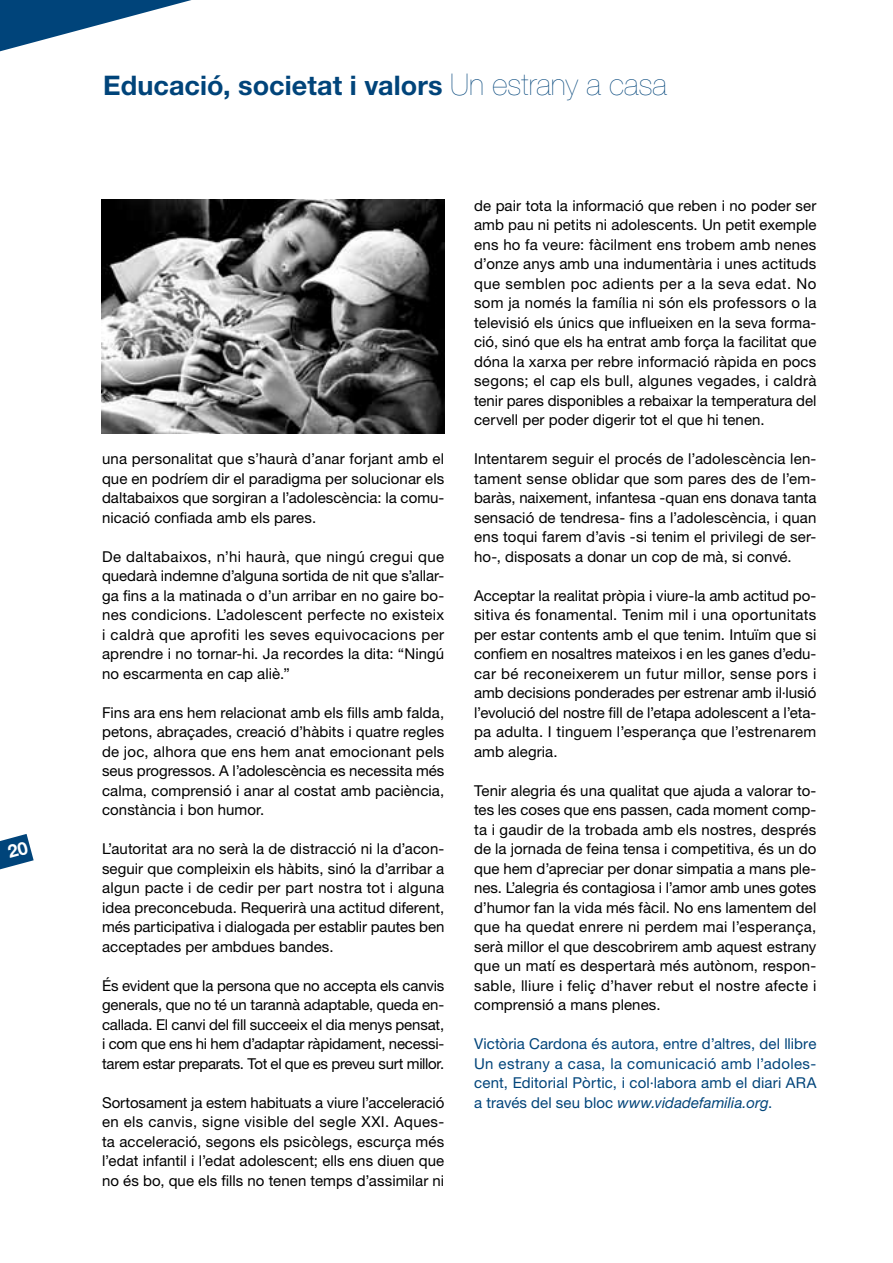
<style>
.page{position:relative;width:893px;height:1263px;background:#fff}
.page>*{position:absolute;margin:0;border:0;box-sizing:border-box;transform-origin:0 0}
.t1{font:700 27px "Helvetica Neue LT Pro";letter-spacing:.005em;color:#00447a}
.t2{font:15px/19.5px "Helvetica Neue LT Pro";letter-spacing:.005em;color:#000;text-align:justify}
.t3{font:15px/19.5px "Helvetica Neue LT Pro";letter-spacing:.015em;color:#00447a;text-align:justify}
.s1{font-weight:200;font-size:30px}
.s2{font-style:italic}
</style>
<div class="page">
<svg style="left:0;top:0;width:191px;height:51px"></svg>
<img style="left:102px;top:200px;width:342px;height:234px">
<svg style="left:0;top:834px;width:34px;height:36px"></svg>
<p class="t1" style="left:103px;top:69px;width:565px">Educació, societat i valors <span class="s1">Un estrany a casa</span></p>
<p class="t2" style="left:102px;top:449px;width:344px">una personalitat que s’haurà d’anar forjant amb el que en podríem dir el paradigma per solucionar els daltabaixos que sorgiran a l’adolescència: la comu&shy;nicació confiada amb els pares.</p>
<p class="t2" style="left:102px;top:547px;width:344px">De daltabaixos, n’hi haurà, que ningú cregui que quedarà indemne d’alguna sortida de nit que s’allar&shy;ga fins a la matinada o d’un arribar en no gaire bo&shy;nes condicions. L’adolescent perfecte no existeix i caldrà que aprofiti les seves equivocacions per aprendre i no tornar-hi. Ja recordes la dita: “Ningú no escarmenta en cap aliè.”</p>
<p class="t2" style="left:102px;top:703px;width:344px">Fins ara ens hem relacionat amb els fills amb falda, petons, abraçades, creació d’hàbits i quatre regles de joc, alhora que ens hem anat emocionant pels seus progressos. A l’adolescència es necessita més calma, comprensió i anar al costat amb paciència, constància i bon humor.</p>
<p class="t2" style="left:102px;top:839px;width:344px">L’autoritat ara no serà la de distracció ni la d’acon&shy;seguir que compleixin els hàbits, sinó la d’arribar a algun pacte i de cedir per part nostra tot i alguna idea preconcebuda. Requerirà una actitud diferent, més participativa i dialogada per establir pautes ben acceptades per ambdues bandes.</p>
<p class="t2" style="left:102px;top:976px;width:344px">És evident que la persona que no accepta els canvis generals, que no té un tarannà adaptable, queda en&shy;callada. El canvi del fill succeeix el dia menys pensat, i com que ens hi hem d’adaptar ràpidament, necessi&shy;tarem estar preparats. Tot el que es preveu surt millor.</p>
<p class="t2" style="left:102px;top:1093px;width:344px">Sortosament ja estem habituats a viure l’acceleració en els canvis, signe visible del segle XXI. Aques&shy;ta acceleració, segons els psicòlegs, escurça més l’edat infantil i l’edat adolescent; ells ens diuen que no és bo, que els fills no tenen temps d’assimilar ni</p>
<p class="t2" style="left:474px;top:196px;width:344px">de pair tota la informació que reben i no poder ser amb pau ni petits ni adolescents. Un petit exemple ens ho fa veure: fàcilment ens trobem amb nenes d’onze anys amb una indumentària i unes actituds que semblen poc adients per a la seva edat. No som ja només la família ni són els professors o la televisió els únics que influeixen en la seva forma&shy;ció, sinó que els ha entrat amb força la facilitat que dóna la xarxa per rebre informació ràpida en pocs segons; el cap els bull, algunes vegades, i caldrà tenir pares disponibles a rebaixar la temperatura del cervell per poder digerir tot el que hi tenen.</p>
<p class="t2" style="left:474px;top:449px;width:344px">Intentarem seguir el procés de l’adolescència len&shy;tament sense oblidar que som pares des de l’em&shy;baràs, naixement, infantesa -quan ens donava tanta sensació de tendresa- fins a l’adolescència, i quan ens toqui farem d’avis -si tenim el privilegi de ser&shy;ho-, disposats a donar un cop de mà, si convé.</p>
<p class="t2" style="left:474px;top:586px;width:344px">Acceptar la realitat pròpia i viure-la amb actitud po&shy;sitiva és fonamental. Tenim mil i una oportunitats per estar contents amb el que tenim. Intuïm que si confiem en nosaltres mateixos i en les ganes d’edu&shy;car bé reconeixerem un futur millor, sense pors i amb decisions ponderades per estrenar amb il·lusió l’evolució del nostre fill de l’etapa adolescent a l’eta&shy;pa adulta. I tinguem l’esperança que l’estrenarem amb alegria.</p>
<p class="t2" style="left:474px;top:781px;width:344px">Tenir alegria és una qualitat que ajuda a valorar to&shy;tes les coses que ens passen, cada moment comp&shy;ta i gaudir de la trobada amb els nostres, després de la jornada de feina tensa i competitiva, és un do que hem d’apreciar per donar simpatia a mans ple&shy;nes. L’alegria és contagiosa i l’amor amb unes gotes d’humor fan la vida més fàcil. No ens lamentem del que ha quedat enrere ni perdem mai l’esperança, serà millor el que descobrirem amb aquest estrany que un matí es despertarà més autònom, respon&shy;sable, lliure i feliç d’haver rebut el nostre afecte i comprensió a mans plenes.</p>
<p class="t3" style="left:474px;top:1034px;width:344px">Victòria Cardona és autora, entre d’altres, del llibre Un estrany a casa, la comunicació amb l’adoles&shy;cent, Editorial Pòrtic, i col·labora amb el diari ARA a través del seu bloc <span class="s2">www.vidadefamilia.org</span>.</p>
</div>
